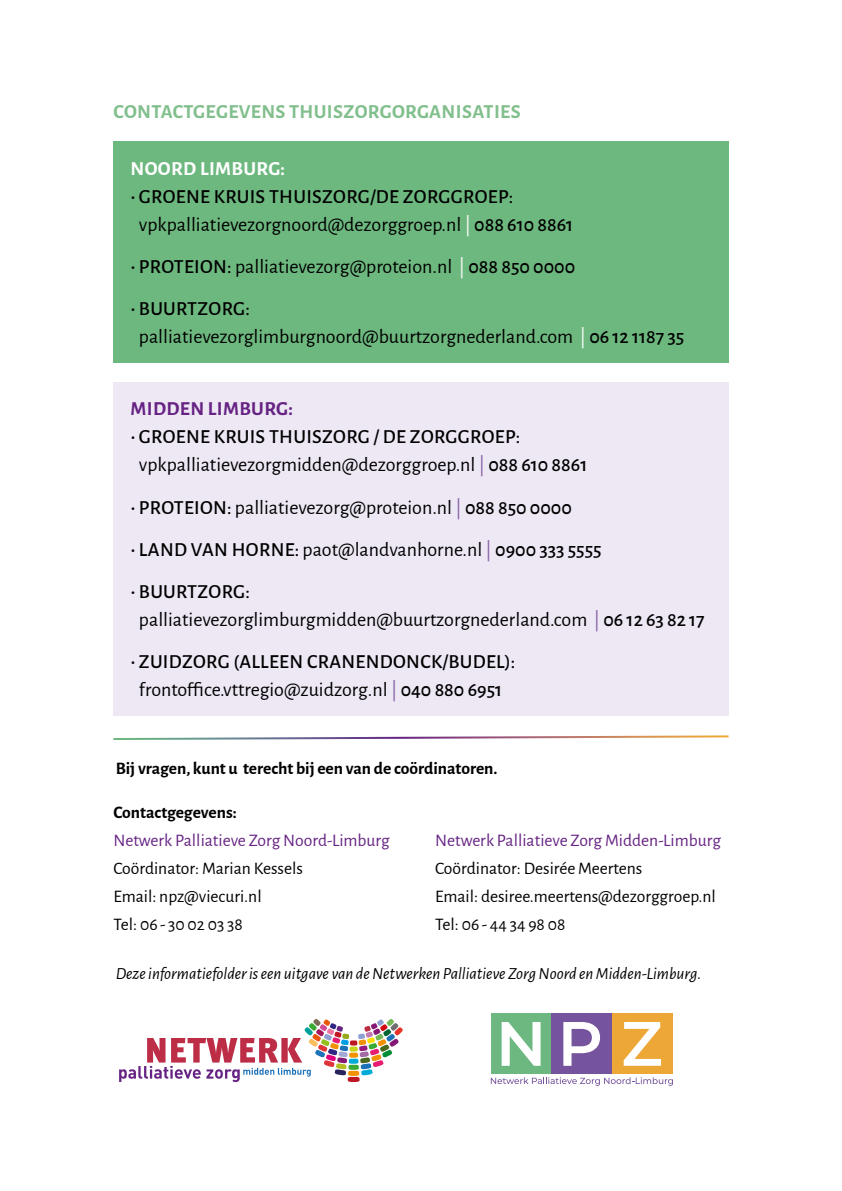
<style>
.page{position:relative;width:842px;height:1191px;background:#fff}
.page>*{position:absolute;margin:0;border:0;box-sizing:border-box;transform-origin:0 0}
.t1{font:500 20px/28px "Alegreya Sans";letter-spacing:.015em;color:#000}
.t2{font:20px/28px "Alegreya Sans";color:#000}
.t3{font:700 20px "Alegreya Sans";letter-spacing:.015em;color:#81bf8c}
.t4{font:700 20px "Alegreya Sans";letter-spacing:.015em;color:#662383}
.t5{font:700 20px "Alegreya Sans";letter-spacing:.015em;color:#fff}
.t6{font:17.6px/28px "Alegreya Sans";color:#000}
.t7{font:17.6px "Alegreya Sans";color:#662383}
.t8{font:700 17.6px "Alegreya Sans";color:#000}
.t9{font:italic 17px "Alegreya Sans";color:#000}
.s1{font-weight:400}
.s2{font-weight:400;color:#fff}
.s3{font-weight:500}
.s4{color:#fff}
.s5{font-weight:400;color:#835da3}
.s6{color:#835da3}
</style>
<div class="page">
<hr style="left:841px;top:1013px;width:1px;height:178px;background:#6db87f">
<svg style="left:119px;top:1019px;width:284px;height:63px"></svg>
<hr style="left:841px;top:102px;width:1px;height:135px;background:#662383">
<div style="left:491px;top:1013px;width:60px;height:61px;background:#6cb880"></div>
<div style="left:612px;top:1013px;width:61px;height:61px;background:#eca736"></div>
<div style="left:551px;top:1013px;width:61px;height:61px;background:#76539d"></div>
<svg style="left:502px;top:1022px;width:39px;height:43px"></svg>
<svg style="left:563px;top:1022px;width:37px;height:43px"></svg>
<svg style="left:624px;top:1022px;width:37px;height:43px"></svg>
<svg style="left:491px;top:1077px;width:182px;height:8px"></svg>
<svg style="left:113px;top:735px;width:616px;height:5px"></svg>
<hr style="left:841px;top:0;width:1px;height:88px;background:#6db87f">
<div style="left:113px;top:382px;width:616px;height:333px;background:#eee8f5"></div>
<div style="left:113px;top:142px;width:616px;height:221px;background:#6db87f"></div>
<p class="t3" style="left:114px;top:97px;width:409px">CONTACTGEGEVENS THUISZORGORGANISATIES</p>
<p class="t5" style="left:131px;top:154px;width:156px">NOORD LIMBURG:</p>
<p class="t1" style="left:139px;top:181px;width:436px;text-indent:-9px">• GROENE KRUIS THUISZORG/DE ZORGGROEP: <span class="s1">vpkpalliatievezorgnoord@dezorggroep.nl</span> <span class="s2">|</span> 088 610 8861</p>
<p class="t2" style="left:130px;top:251px;width:446px"><span class="s3">• PROTEION:</span> palliatievezorg@proteion.nl <span class="s4">|</span> <span class="s3">088 850 0000</span></p>
<p class="t2" style="left:139px;top:293px;width:547px;text-indent:-9px"><span class="s3">• BUURTZORG: </span>palliatievezorglimburgnoord@buurtzorgnederland.com <span class="s4">|</span> <span class="s3">06 12 1187 35</span></p>
<p class="t4" style="left:131px;top:394px;width:164px">MIDDEN LIMBURG:</p>
<p class="t1" style="left:139px;top:422px;width:450px;text-indent:-9px">• GROENE KRUIS THUISZORG / DE ZORGGROEP: <span class="s1">vpkpalliatievezorgmidden@dezorggroep.nl</span> <span class="s5">|</span> 088 610 8861</p>
<p class="t2" style="left:130px;top:492px;width:443px"><span class="s3">• PROTEION:</span> palliatievezorg@proteion.nl <span class="s6">|</span> <span class="s3">088 850 0000</span></p>
<p class="t1" style="left:130px;top:534px;width:473px">• LAND VAN HORNE: <span class="s1">paot@landvanhorne.nl</span> <span class="s5">|</span> 0900 333 5555</p>
<p class="t2" style="left:139px;top:576px;width:567px;text-indent:-9px"><span class="s3">• BUURTZORG:<br></span>palliatievezorglimburgmidden@buurtzorgnederland.com <span class="s6">|</span> <span class="s3">06 12 63 82 17</span></p>
<p class="t1" style="left:130px;top:646px;width:386px;text-align:center">• ZUIDZORG (ALLEEN CRANENDONCK/BUDEL): <span class="s1">frontoffice.vttregio@zuidzorg.nl</span> <span class="s5">|</span> 040 880 6951</p>
<p class="t8" style="left:116px;top:755px;width:383px">Bij vragen, kunt u terecht bij een van de coördinatoren.</p>
<p class="t8" style="left:113px;top:799px;width:125px">Contactgegevens:</p>
<p class="t7" style="left:113px;top:828px;width:278px">Netwerk Palliatieve Zorg Noord-Limburg</p>
<p class="t6" style="left:113px;top:853px;width:191px">Coördinator: Marian Kessels<br>Email: npz@viecuri.nl<br>Tel: 06 - 30 02 03 38</p>
<p class="t7" style="left:435px;top:828px;width:287px">Netwerk Palliatieve Zorg Midden-Limburg</p>
<p class="t6" style="left:435px;top:853px;width:282px">Coördinator: Desirée Meertens<br>Email: desiree.meertens@dezorggroep.nl<br>Tel: 06 - 44 34 98 08</p>
<p class="t9" style="left:116px;top:962px;width:587px">Deze informatiefolder is een uitgave van de Netwerken Palliatieve Zorg Noord en Midden-Limburg.</p>
</div>
